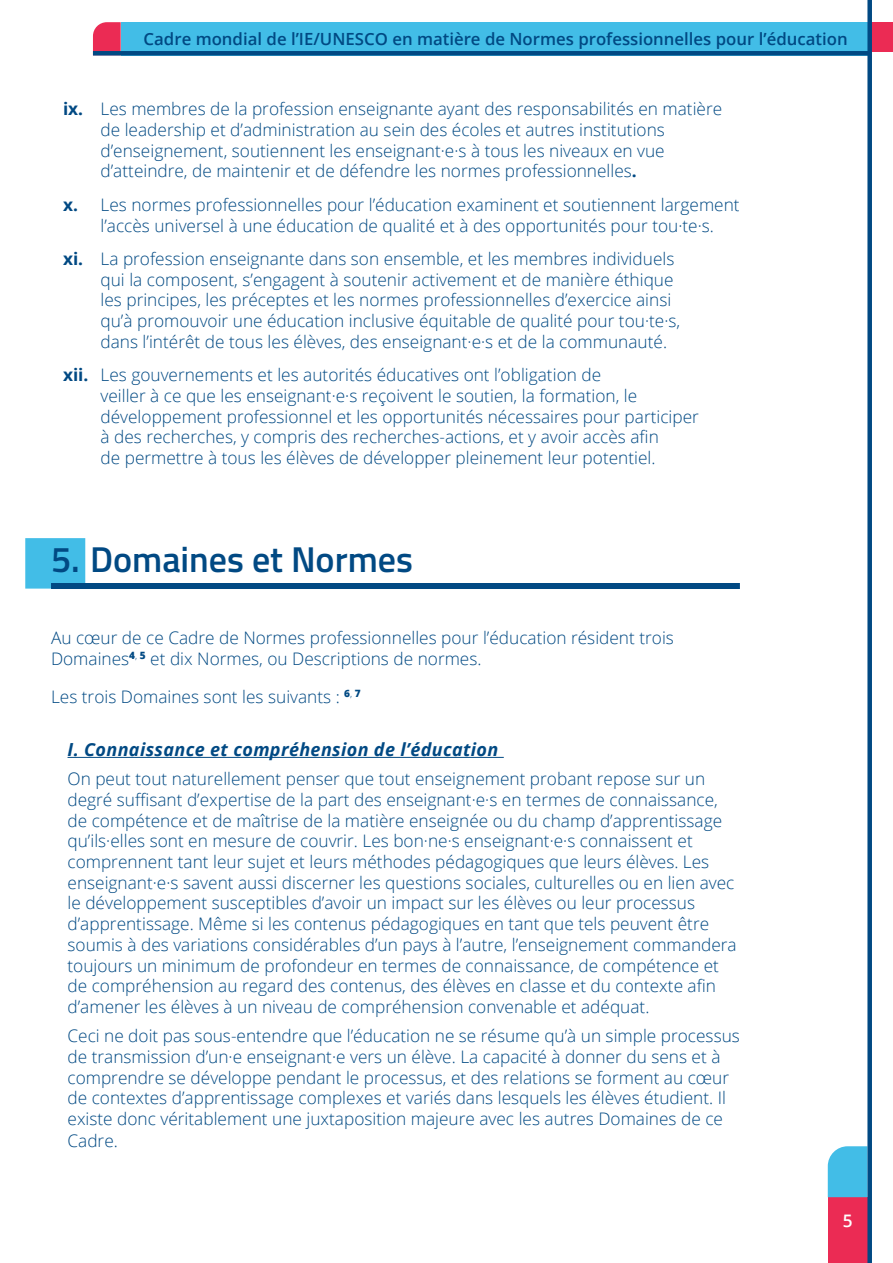
<style>
.page{position:relative;width:893px;height:1263px;background:#fff}
.page>*{position:absolute;margin:0;border:0;box-sizing:border-box;transform-origin:0 0}
.t1{font:600 36px "Titillium";color:#014983}
.t2{font:italic 700 18px "Open Sans";letter-spacing:.02em;color:#014983}
.t3{font:300 17.25px/20.7px "Open Sans";color:#014983}
.t4{font:600 17.25px "Open Sans";color:#fff}
.t5{font:600 16.8px "Open Sans";color:#014983}
.s1{font-weight:700}
</style>
<div class="page">
<div style="left:828px;top:1197px;width:39px;height:66px;background:#eb2b54"></div>
<div style="left:828px;top:1146px;width:39px;height:51px;background:#42bde7"></div>
<div style="left:121px;top:22px;width:746px;height:34px;background:#42bde7"></div>
<svg style="left:93px;top:22px;width:28px;height:29px"></svg>
<div style="left:870px;top:22px;width:23px;height:29px;background:#eb2b54"></div>
<div style="left:93px;top:51px;width:777px;height:5px;background:#014983"></div>
<div style="left:867px;top:0;width:5px;height:1263px;background:#014983"></div>
<div style="left:25px;top:538px;width:60px;height:51px;background:#42bde7"></div>
<div style="left:51px;top:583px;width:689px;height:6px;background:#014983"></div>
<hr style="left:68px;top:757px;width:436px;height:1px;background:#014983">
<p class="t5" style="left:144px;top:28px;width:706px">Cadre mondial de l’IE/UNESCO en matière de Normes professionnelles pour l’éducation</p>
<p class="t3" style="left:101px;top:98px;width:623px;text-indent:-38px"><span class="s1">ix.</span> Les membres de la profession enseignante ayant des responsabilités en matière de leadership et d’administration au sein des écoles et autres institutions d’enseignement, soutiennent les enseignant·e·s à tous les niveaux en vue d’atteindre, de maintenir et de défendre les normes professionnelles<span class="s1">.</span></p>
<p class="t3" style="left:101px;top:194px;width:641px;text-indent:-38px"><span class="s1">x.</span> Les normes professionnelles pour l’éducation examinent et soutiennent largement l’accès universel à une éducation de qualité et à des opportunités pour tou·te·s.</p>
<p class="t3" style="left:101px;top:248px;width:581px;text-indent:-38px"><span class="s1">xi.</span> La profession enseignante dans son ensemble, et les membres individuels qui la composent, s’engagent à soutenir activement et de manière éthique les principes, les préceptes et les normes professionnelles d’exercice ainsi qu’à promouvoir une éducation inclusive équitable de qualité pour tou·te·s, dans l’intérêt de tous les élèves, des enseignant·e·s et de la communauté.</p>
<p class="t3" style="left:101px;top:364px;width:600px;text-indent:-38px"><span class="s1">xii.</span> Les gouvernements et les autorités éducatives ont l’obligation de<br>veiller à ce que les enseignant·e·s reçoivent le soutien, la formation, le développement professionnel et les opportunités nécessaires pour participer à des recherches, y compris des recherches-actions, et y avoir accès afin<br>de permettre à tous les élèves de développer pleinement leur potentiel.</p>
<h1 class="t1" style="left:51px;top:533px;width:363px">5. Domaines et Normes</h1>
<p class="t3" style="left:51px;top:627px;width:624px">Au cœur de ce Cadre de Normes professionnelles pour l’éducation résident trois<br>Domaines<sup>4</sup><sup>,</sup> <sup>5</sup> et dix Normes, ou Descriptions de normes.</p>
<p class="t3" style="left:51px;top:685px;width:311px">Les trois Domaines sont les suivants : <sup>6</sup><sup>,</sup> <sup>7</sup></p>
<p class="t2" style="left:68px;top:737px;width:432px">I. Connaissance et compréhension de l’éducation</p>
<p class="t3" style="left:68px;top:768px;width:671px">On peut tout naturellement penser que tout enseignement probant repose sur un degré suffisant d’expertise de la part des enseignant·e·s en termes de connaissance, de compétence et de maîtrise de la matière enseignée ou du champ d’apprentissage qu’ils·elles sont en mesure de couvrir. Les bon·ne·s enseignant·e·s connaissent et comprennent tant leur sujet et leurs méthodes pédagogiques que leurs élèves. Les enseignant·e·s savent aussi discerner les questions sociales, culturelles ou en lien avec le développement susceptibles d’avoir un impact sur les élèves ou leur processus d’apprentissage. Même si les contenus pédagogiques en tant que tels peuvent être soumis à des variations considérables d’un pays à l’autre, l’enseignement commandera toujours un minimum de profondeur en termes de connaissance, de compétence et de compréhension au regard des contenus, des élèves en classe et du contexte afin d’amener les élèves à un niveau de compréhension convenable et adéquat.</p>
<p class="t3" style="left:68px;top:1025px;width:674px">Ceci ne doit pas sous-entendre que l’éducation ne se résume qu’à un simple processus de transmission d’un·e enseignant·e vers un élève. La capacité à donner du sens et à comprendre se développe pendant le processus, et des relations se forment au cœur de contextes d’apprentissage complexes et variés dans lesquels les élèves étudient. Il existe donc véritablement une juxtaposition majeure avec les autres Domaines de ce Cadre.</p>
<p class="t4" style="left:843px;top:1209px;width:11px">5</p>
</div>
